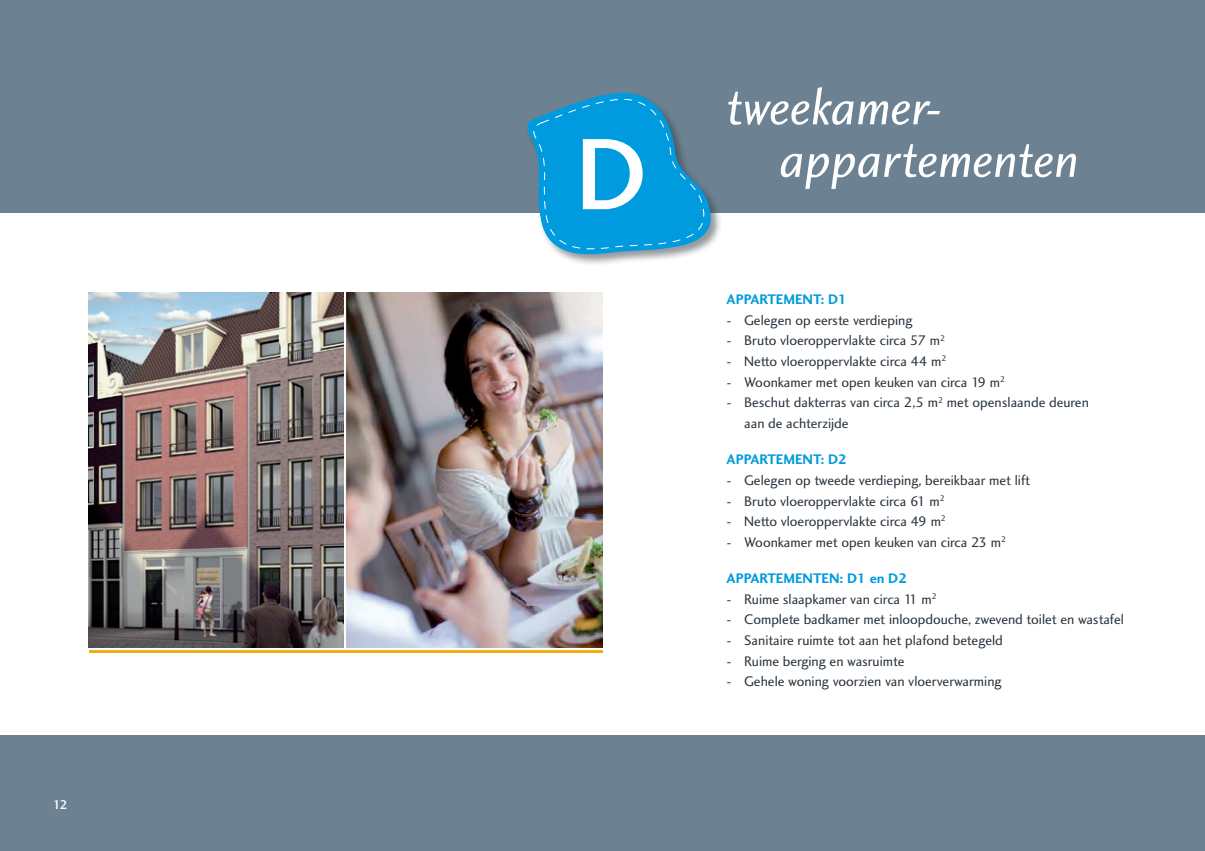
<style>
.page{position:relative;width:1205px;height:851px;background:#fff}
.page>*{position:absolute;margin:0;border:0;box-sizing:border-box;transform-origin:0 0}
.t1{font:105px "Charlotte Sans Medium Plain";color:#fff}
.t2{font:52.5px "Charlotte Sans Book Italic Plain";color:#fff}
.t3{font:14.38px/20.6px "Charlotte Sans Book Plain";color:#28333d}
.t4{font:14.38px "Charlotte Sans Book Plain";letter-spacing:-.02em;color:#28333d}
.t5{font:14.38px "Charlotte Sans Bold Plain";color:#009bde}
.t6{font:13.12px "Charlotte Sans Medium Plain";color:#fff}
</style>
<div class="page">
<div style="left:0;top:0;width:1205px;height:213px;background:#6c8191"></div>
<div style="left:0;top:735px;width:1205px;height:115px;background:#6c8191"></div>
<div style="left:525px;top:91px;width:197px;height:175px;background:#28333d;opacity:.5"></div>
<svg style="left:525px;top:91px;width:189px;height:166px"></svg>
<img style="left:89px;top:292px;width:513px;height:355px">
<hr style="left:89px;top:650px;width:513px;height:3px;background:#f0af13">
<p class="t6" style="left:53px;top:796px;width:16px">12</p>
<h2 class="t2" style="left:726px;top:75px;width:218px">tweekamer-</h2>
<h1 class="t1" style="left:575px;top:111px;width:61px">D</h1>
<h2 class="t2" style="left:780px;top:128px;width:300px">appartementen</h2>
<p class="t5" style="left:726px;top:291px;width:10px">APPARTEMENT</p>
<p class="t5" style="left:820px;top:291px;width:28px">: D1</p>
<p class="t3" style="left:726px;top:309px;width:187px">- Gelegen op eerste verdieping</p>
<p class="t3" style="left:726px;top:330px;width:220px">- Bruto vloeroppervlakte circa 57 m<sup>2</sup></p>
<p class="t3" style="left:726px;top:351px;width:221px">- Netto vloeroppervlakte circa 44 m<sup>2</sup></p>
<p class="t4" style="left:726px;top:373px;width:280px">- Woonkamer met open keuken van circa 19 m<sup>2</sup></p>
<p class="t3" style="left:744px;top:392px;width:346px;text-indent:-18px">- Beschut dakterras van circa 2,5 m<sup>2</sup> met openslaande deuren aan de achterzijde</p>
<p class="t5" style="left:726px;top:451px;width:10px">APPARTEMENT</p>
<p class="t5" style="left:820px;top:451px;width:28px">: D2</p>
<p class="t3" style="left:726px;top:469px;width:305px">- Gelegen op tweede verdieping, bereikbaar met lift</p>
<p class="t3" style="left:726px;top:490px;width:220px">- Bruto vloeroppervlakte circa 61 m<sup>2</sup></p>
<p class="t3" style="left:726px;top:511px;width:221px">- Netto vloeroppervlakte circa 49 m<sup>2</sup></p>
<p class="t4" style="left:726px;top:533px;width:281px">- Woonkamer met open keuken van circa 23 m<sup>2</sup></p>
<p class="t5" style="left:726px;top:569px;width:10px">APPARTEMENTEN</p>
<p class="t5" style="left:839px;top:569px;width:69px">: D1 en D2</p>
<p class="t3" style="left:726px;top:588px;width:212px">- Ruime slaapkamer van circa 11 m<sup>2</sup></p>
<p class="t3" style="left:726px;top:609px;width:399px">- Complete badkamer met inloopdouche, zwevend toilet en wastafel</p>
<p class="t3" style="left:726px;top:629px;width:278px">- Sanitaire ruimte tot aan het plafond betegeld</p>
<p class="t3" style="left:726px;top:650px;width:179px">- Ruime berging en wasruimte</p>
<p class="t4" style="left:726px;top:673px;width:277px">- Gehele woning voorzien van vloerverwarming</p>
</div>
